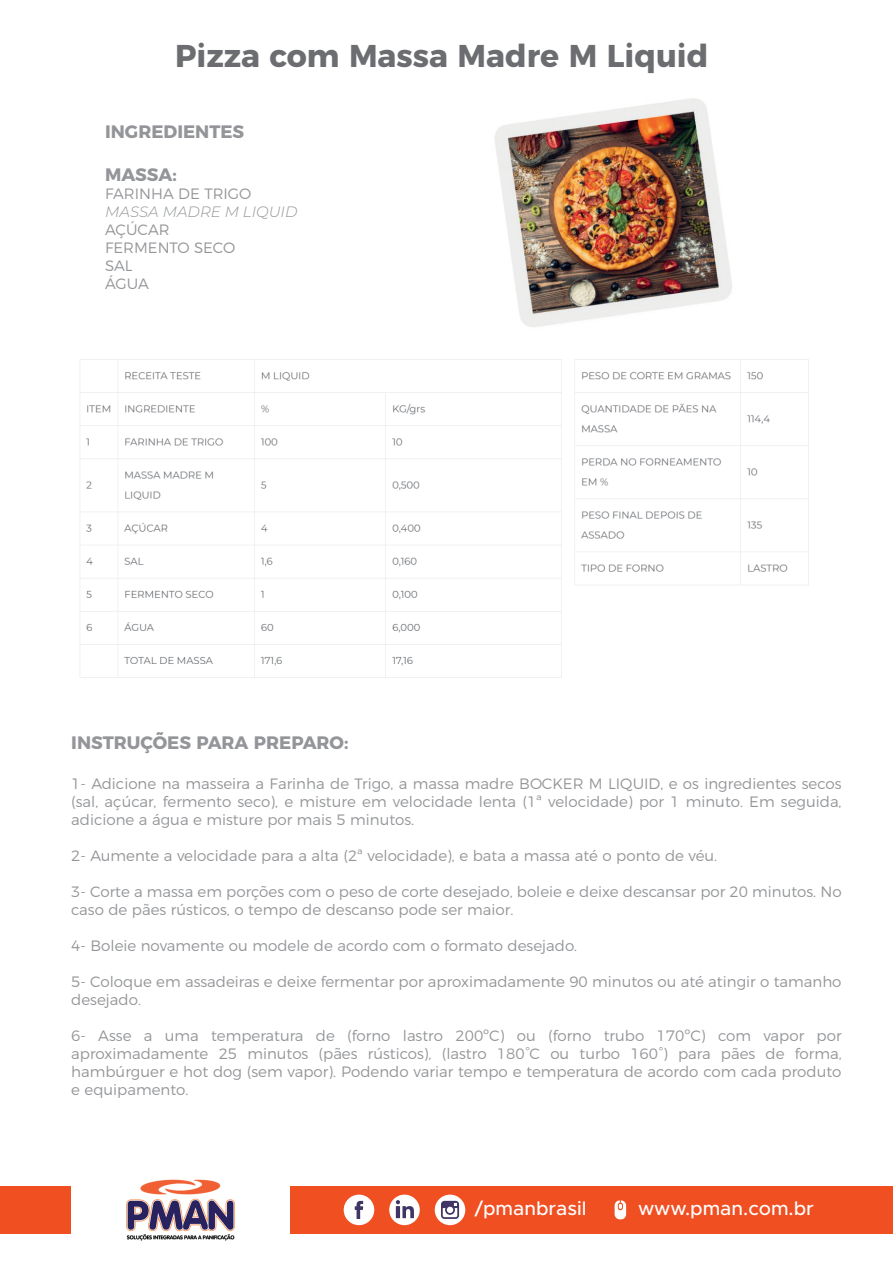
<style>
.page{position:relative;width:893px;height:1263px;background:#fff}
.page>*{position:absolute;margin:0;border:0;box-sizing:border-box;transform-origin:0 0}
.t1{font:700 31.5px "Montserrat";color:#6c6d70}
.t2{font:500 19.5px "Metropolis";color:#fff}
.t3{font:700 18px "Montserrat";color:#939598}
.t4{font:300 15px/18px "Montserrat";color:#939598}
.t5{font:italic 300 15px "Montserrat";color:#939598}
</style>
<div class="page">
<div style="left:0;top:1186px;width:893px;height:48px;background:#f04f22"></div>
<svg style="left:389px;top:1194px;width:31px;height:31px"></svg>
<svg style="left:396px;top:1200px;width:18px;height:18px"></svg>
<div style="left:344px;top:1194px;width:30px;height:31px;background:#fff;border-radius:50%"></div>
<svg style="left:355px;top:1201px;width:8px;height:18px"></svg>
<div style="left:435px;top:1194px;width:30px;height:31px;background:#fff;border-radius:50%"></div>
<svg style="left:441px;top:1201px;width:18px;height:18px"></svg>
<svg style="left:615px;top:1200px;width:11px;height:19px"></svg>
<div style="left:71px;top:1157px;width:219px;height:106px;background:#fff"></div>
<img style="left:126px;top:1179px;width:109px;height:62px">
<img style="left:494px;top:98px;width:238px;height:229px">
<img style="left:80px;top:359px;width:729px;height:319px">
<h1 class="t1" style="left:175px;top:30px;width:535px">Pizza com Massa Madre M Liquid</h1>
<p class="t3" style="left:105px;top:117px;width:141px">INGREDIENTES</p>
<p class="t3" style="left:105px;top:160px;width:73px">MASSA:</p>
<p class="t4" style="left:105px;top:183px;width:148px">FARINHA DE TRIGO</p>
<p class="t5" style="left:105px;top:201px;width:194px">MASSA MADRE M LIQUID</p>
<p class="t4" style="left:105px;top:219px;width:132px">AÇÚCAR<br>FERMENTO SECO<br>SAL<br>ÁGUA</p>
<p class="t3" style="left:71px;top:728px;width:279px">INSTRUÇÕES PARA PREPARO:</p>
<p class="t4" style="left:71px;top:773px;width:772px;text-align:justify">1- Adicione na masseira a Farinha de Trigo, a massa madre BOCKER M LIQUID, e os ingredientes secos (sal, açúcar, fermento seco), e misture em velocidade lenta (1ª velocidade) por 1 minuto. Em seguida, adicione a água e misture por mais 5 minutos.</p>
<p class="t4" style="left:71px;top:845px;width:647px">2- Aumente a velocidade para a alta (2ª velocidade), e bata a massa até o ponto de véu.</p>
<p class="t4" style="left:71px;top:881px;width:772px">3- Corte a massa em porções com o peso de corte desejado, boleie e deixe descansar por 20 minutos. No caso de pães rústicos, o tempo de descanso pode ser maior.</p>
<p class="t4" style="left:71px;top:935px;width:507px">4- Boleie novamente ou modele de acordo com o formato desejado.</p>
<p class="t4" style="left:71px;top:971px;width:772px">5- Coloque em assadeiras e deixe fermentar por aproximadamente 90 minutos ou até atingir o tamanho desejado.</p>
<p class="t4" style="left:71px;top:1025px;width:772px;text-align:justify">6- Asse a uma temperatura de (forno lastro 200ºC) ou (forno trubo 170ºC) com vapor por aproximadamente 25 minutos (pães rústicos), (lastro 180°C ou turbo 160°) para pães de forma, hambúrguer e hot dog (sem vapor). Podendo variar tempo e temperatura de acordo com cada produto e equipamento.</p>
<h2 class="t2" style="left:475px;top:1196px;width:113px">/pmanbrasil</h2>
<h2 class="t2" style="left:638px;top:1196px;width:177px">www.pman.com.br</h2>
</div>
